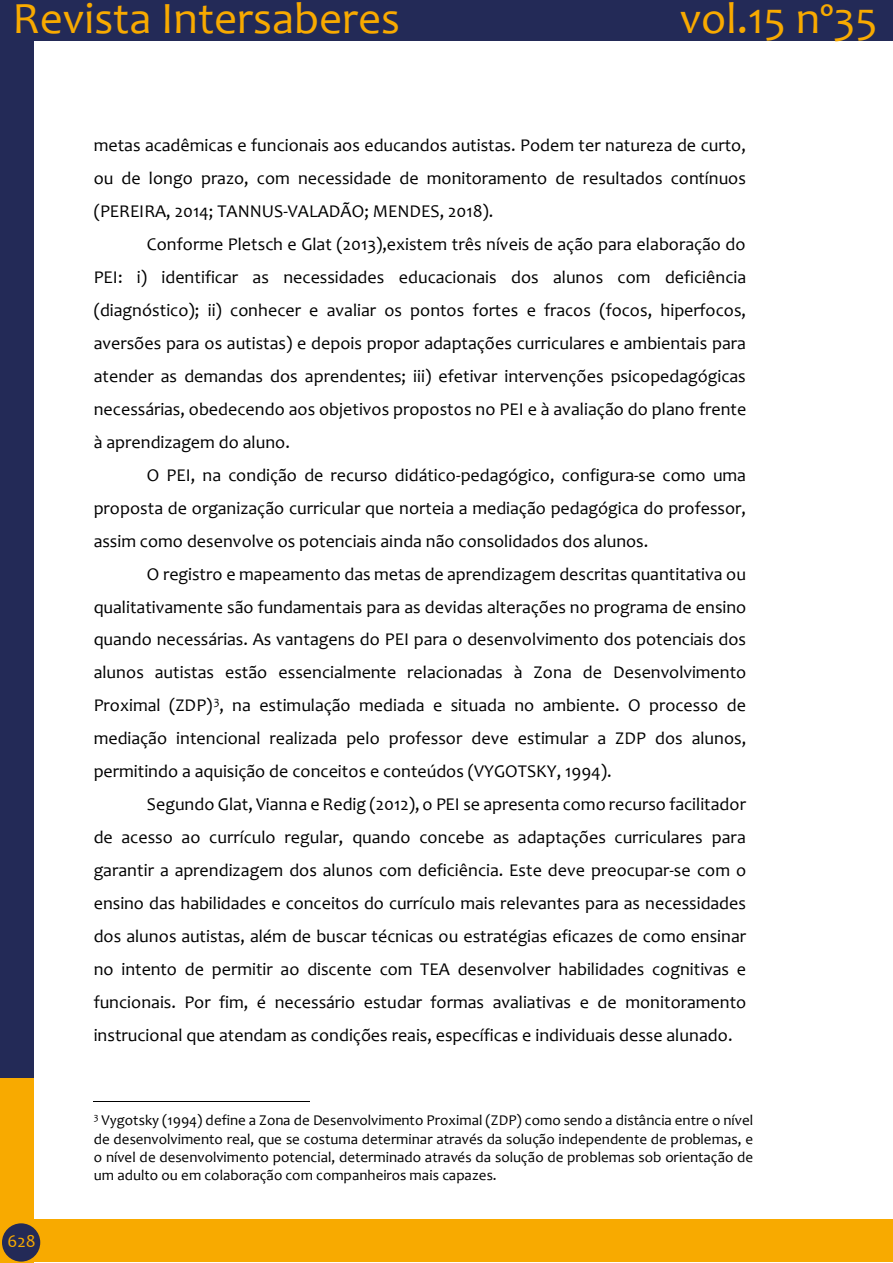
<style>
.page{position:relative;width:893px;height:1263px;background:#fff}
.page>*{position:absolute;margin:0;border:0;box-sizing:border-box;transform-origin:0 0}
.t1{font:45px "Candara";color:#f8aa00}
.t2{font:18px/33px "Candara";color:#000;text-align:justify}
.t3{font:18px "Candara";color:#f8aa00}
.t4{font:15px/18.3px "Candara";letter-spacing:.005em;color:#000;text-align:justify}
</style>
<div class="page">
<div style="left:0;top:0;width:33px;height:1081px;background:#232a57"></div>
<div style="left:0;top:0;width:893px;height:41px;background:#232a57"></div>
<div style="left:0;top:1078px;width:33px;height:185px;background:#f8aa00"></div>
<div style="left:21px;top:1219px;width:872px;height:43px;background:#f8aa00"></div>
<div style="left:2px;top:1223px;width:38px;height:38px;background:#232a57;border-radius:50%"></div>
<hr style="left:94px;top:1101px;width:216px;height:1px;background:#000">
<h1 class="t1" style="left:13px;top:-9px;width:389px">Revista Intersaberes</h1>
<h1 class="t1" style="left:680px;top:-9px;width:199px">vol.15 nº35</h1>
<p class="t2" style="left:94px;top:129px;width:654px">metas acadêmicas e funcionais aos educandos autistas. Podem ter natureza de curto, ou de longo prazo, com necessidade de monitoramento de resultados contínuos (PEREIRA, 2014; TANNUS-VALADÃO; MENDES, 2018).</p>
<p class="t2" style="left:94px;top:227px;width:654px;text-indent:53px">Conforme Pletsch e Glat (2013),existem três níveis de ação para elaboração do PEI: i) identificar as necessidades educacionais dos alunos com deficiência (diagnóstico); ii) conhecer e avaliar os pontos fortes e fracos (focos, hiperfocos, aversões para os autistas) e depois propor adaptações curriculares e ambientais para atender as demandas dos aprendentes; iii) efetivar intervenções psicopedagógicas necessárias, obedecendo aos objetivos propostos no PEI e à avaliação do plano frente à aprendizagem do aluno.</p>
<p class="t2" style="left:94px;top:458px;width:654px;text-indent:53px">O PEI, na condição de recurso didático-pedagógico, configura-se como uma proposta de organização curricular que norteia a mediação pedagógica do professor, assim como desenvolve os potenciais ainda não consolidados dos alunos.</p>
<p class="t2" style="left:94px;top:557px;width:654px;text-indent:53px">O registro e mapeamento das metas de aprendizagem descritas quantitativa ou qualitativamente são fundamentais para as devidas alterações no programa de ensino quando necessárias. As vantagens do PEI para o desenvolvimento dos potenciais dos alunos autistas estão essencialmente relacionadas à Zona de Desenvolvimento Proximal (ZDP)<sup>3</sup>, na estimulação mediada e situada no ambiente. O processo de mediação intencional realizada pelo professor deve estimular a ZDP dos alunos, permitindo a aquisição de conceitos e conteúdos (VYGOTSKY, 1994).</p>
<p class="t2" style="left:94px;top:788px;width:654px;text-indent:53px">Segundo Glat, Vianna e Redig (2012), o PEI se apresenta como recurso facilitador de acesso ao currículo regular, quando concebe as adaptações curriculares para garantir a aprendizagem dos alunos com deficiência. Este deve preocupar-se com o ensino das habilidades e conceitos do currículo mais relevantes para as necessidades dos alunos autistas, além de buscar técnicas ou estratégias eficazes de como ensinar no intento de permitir ao discente com TEA desenvolver habilidades cognitivas e funcionais. Por fim, é necessário estudar formas avaliativas e de monitoramento instrucional que atendam as condições reais, específicas e individuais desse alunado.</p>
<p class="t3" style="left:8px;top:1229px;width:30px">628</p>
<p class="t4" style="left:94px;top:1111px;width:661px"><sup>3</sup> Vygotsky (1994) define a Zona de Desenvolvimento Proximal (ZDP) como sendo a distância entre o nível de desenvolvimento real, que se costuma determinar através da solução independente de problemas, e o nível de desenvolvimento potencial, determinado através da solução de problemas sob orientação de um adulto ou em colaboração com companheiros mais capazes.</p>
</div>
